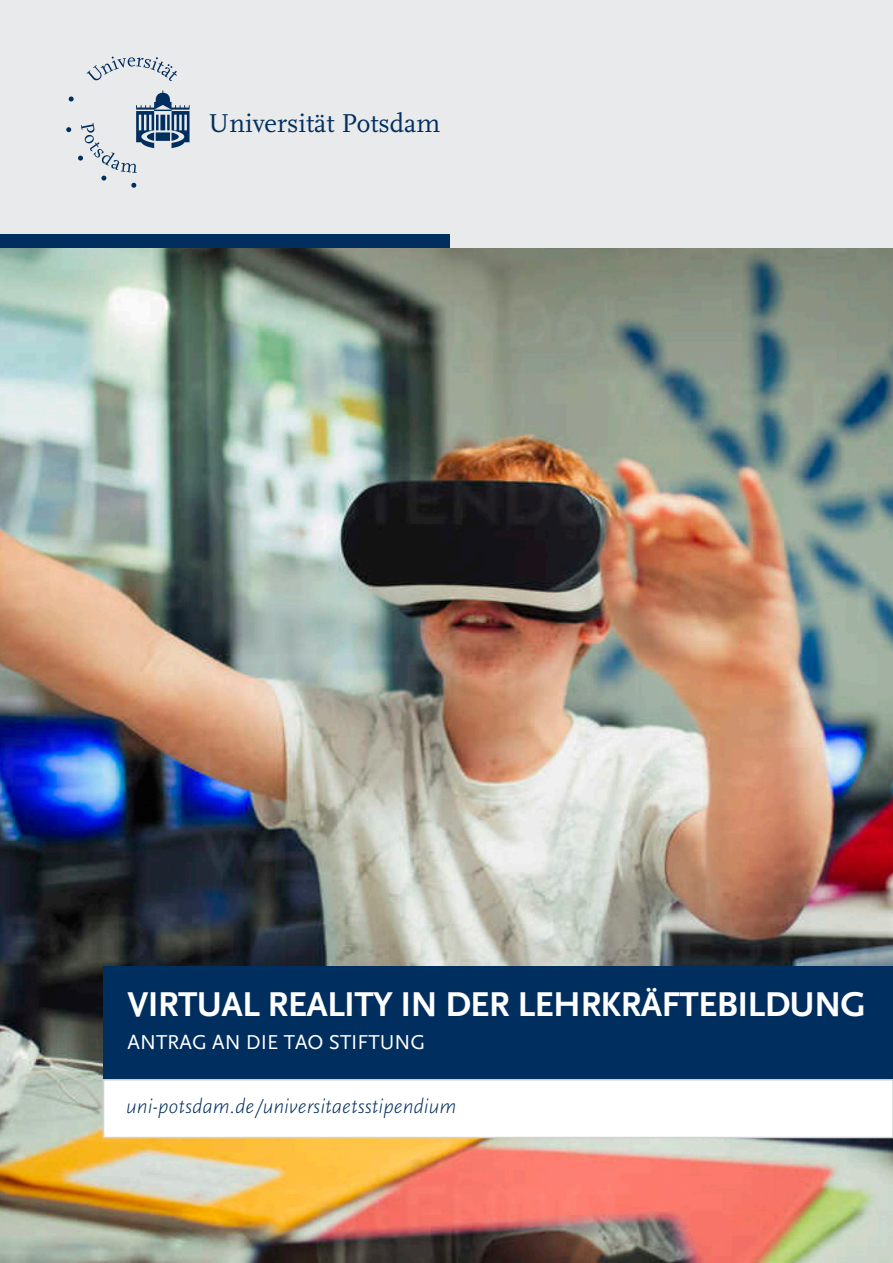
<style>
.page{position:relative;width:893px;height:1263px;background:#fff}
.page>*{position:absolute;margin:0;border:0;box-sizing:border-box;transform-origin:0 0}
.t1{font:36px "Scala Sans Bold LF";letter-spacing:-.02em;color:#fff}
.t2{font:27px "Scala";color:#002e5e}
.t3{font:italic 300 21px "Scala Sans";color:#002e5e}
.t4{font:21px "Scala Sans Regular LFSC";color:#fff}
</style>
<div class="page">
<img style="left:0;top:248px;width:893px;height:1015px">
<div style="left:0;top:1px;width:893px;height:247px;background:#e4e5e7"></div>
<div style="left:0;top:235px;width:449px;height:13px;background:#002e5e"></div>
<svg style="left:87px;top:56px;width:90px;height:25px"></svg>
<svg style="left:66px;top:90px;width:124px;height:98px"></svg>
<div style="left:103px;top:966px;width:790px;height:114px;background:#002e5e"></div>
<div style="left:103px;top:1080px;width:790px;height:57px;background:#fff"></div>
<div style="left:103px;top:1079px;width:790px;height:59px;border:2px solid #d1d2d4"></div>
<p class="t2" style="left:208px;top:109px;width:234px">Universität Potsdam</p>
<h1 class="t1" style="left:128px;top:984px;width:740px">VIRTUAL REALITY IN DER LEHRKRÄFTEBILDUNG</h1>
<p class="t4" style="left:128px;top:1031px;width:299px">ANTRAG AN DIE TAO STIFTUNG</p>
<p class="t3" style="left:126px;top:1095px;width:332px">uni-potsdam.de/universitaetsstipendium</p>
</div>
